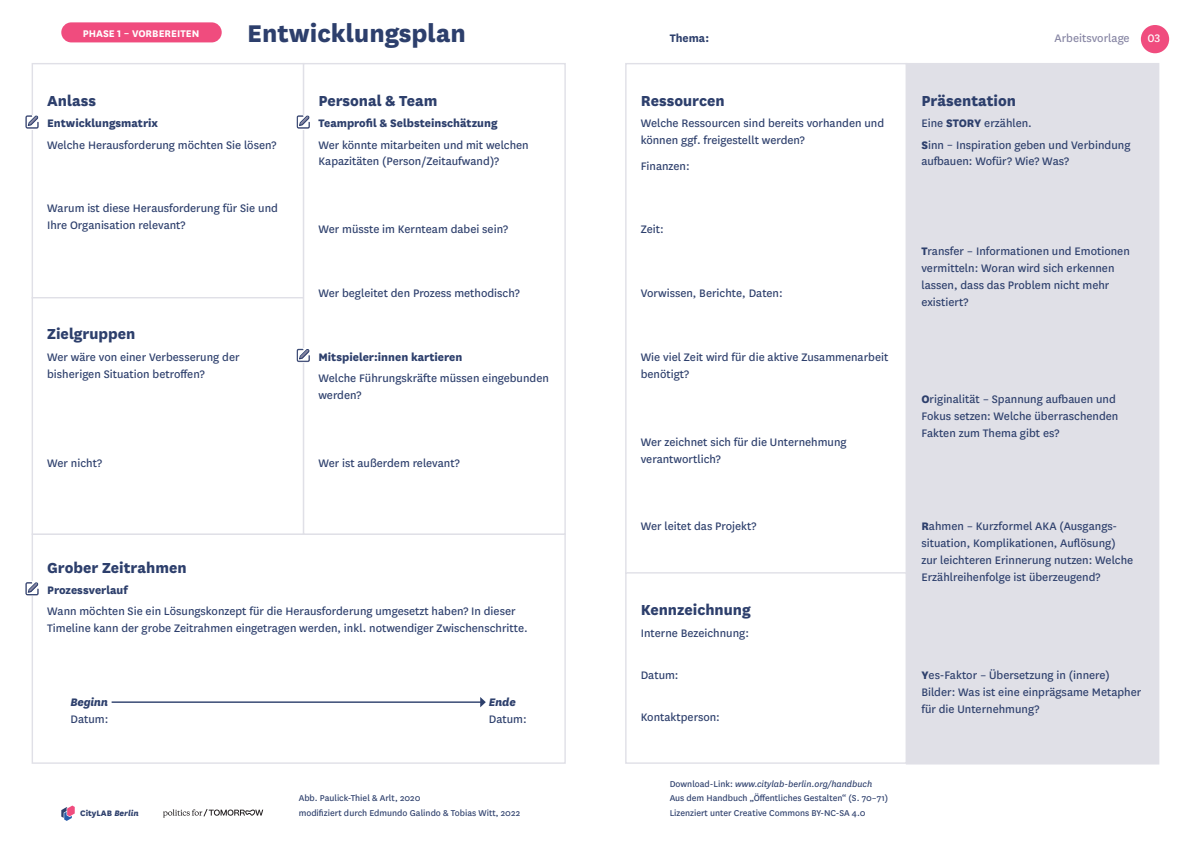
<style>
.page{position:relative;width:1191px;height:842px;background:#fff}
.page>*{position:absolute;margin:0;border:0;box-sizing:border-box;transform-origin:0 0}
.t1{font:800 28.3px "National";color:#2d3f6c}
.t2{font:800 17px "National";color:#2d3f6c}
.t3{font:12.7px/17px "National";color:#2d3f6c}
.t4{font:800 12.7px "National";color:#2d3f6c}
.t5{font:12.7px "National";color:#8685a3}
.t6{font:italic 800 12.7px "National";letter-spacing:-.02em;color:#2d3f6c}
.t7{font:700 12.7px "National";color:#2d3f6c}
.t8{font:12.7px "National";color:#fff}
.t9{font:700 11.3px "National";color:#fff}
.t10{font:9.9px/14.1px "National";color:#2d3f6c}
.t11{font:800 9.3px "National";color:#2d3f6c}
.s1{font-style:italic}
.s2{font-weight:800}
</style>
<div class="page">
<svg style="left:61px;top:805px;width:14px;height:16px"></svg>
<svg style="left:163px;top:809px;width:100px;height:8px"></svg>
<svg style="left:25px;top:115px;width:13px;height:13px"></svg>
<svg style="left:26px;top:116px;width:13px;height:13px"></svg>
<svg style="left:25px;top:583px;width:13px;height:13px"></svg>
<svg style="left:26px;top:582px;width:13px;height:13px"></svg>
<div style="left:32px;top:297px;width:272px;height:238px;border:1px solid #e0e0e7"></div>
<div style="left:625px;top:572px;width:282px;height:192px;border:1px solid #e0e0e7"></div>
<div style="left:906px;top:64px;width:252px;height:700px;background:#e0e0e7"></div>
<div style="left:905px;top:63px;width:254px;height:701px;border:1px solid #e0e0e7"></div>
<div style="left:303px;top:63px;width:263px;height:472px;border:1px solid #e0e0e7"></div>
<svg style="left:296px;top:115px;width:13px;height:13px"></svg>
<svg style="left:297px;top:116px;width:13px;height:13px"></svg>
<svg style="left:296px;top:348px;width:12px;height:15px"></svg>
<svg style="left:297px;top:349px;width:13px;height:13px"></svg>
<hr style="left:112px;top:701px;width:369px;height:2px;background:#2d3f6c">
<svg style="left:480px;top:697px;width:6px;height:10px"></svg>
<div style="left:1140px;top:25px;width:29px;height:28px;background:#f04c7e;border-radius:50%"></div>
<div style="left:61px;top:22px;width:161px;height:20px;background:#f04c7e;border-radius:10px"></div>
<p class="t9" style="left:83px;top:25px;width:118px">PHASE 1 – VORBEREITEN</p>
<h1 class="t1" style="left:247px;top:13px;width:220px">Entwicklungsplan</h1>
<h2 class="t2" style="left:47px;top:89px;width:50px">Anlass</h2>
<p class="t4" style="left:47px;top:114px;width:112px">Entwicklungsmatrix</p>
<p class="t3" style="left:47px;top:135px;width:231px">Welche Herausforderung möchten Sie lösen?</p>
<p class="t3" style="left:47px;top:199px;width:232px">Warum ist diese Herausforderung für Sie und<br>Ihre Organisation relevant?</p>
<h2 class="t2" style="left:47px;top:322px;width:90px">Zielgruppen</h2>
<p class="t3" style="left:47px;top:348px;width:194px">Wer wäre von einer Verbesserung der bisherigen Situation betroffen?</p>
<p class="t3" style="left:47px;top:454px;width:56px">Wer nicht?</p>
<h2 class="t2" style="left:318px;top:89px;width:121px">Personal &amp; Team</h2>
<p class="t4" style="left:318px;top:114px;width:181px">Teamprofil &amp; Selbsteinschätzung</p>
<p class="t3" style="left:318px;top:135px;width:212px">Wer könnte mitarbeiten und mit welchen<br>Kapazitäten (Person/Zeitaufwand)?</p>
<p class="t3" style="left:318px;top:220px;width:191px">Wer müsste im Kernteam dabei sein?</p>
<p class="t3" style="left:318px;top:284px;width:203px">Wer begleitet den Prozess methodisch?</p>
<p class="t4" style="left:318px;top:348px;width:145px">Mitspieler:innen kartieren</p>
<p class="t3" style="left:318px;top:369px;width:232px">Welche Führungskräfte müssen eingebunden werden?</p>
<p class="t3" style="left:318px;top:454px;width:143px">Wer ist außerdem relevant?</p>
<h2 class="t2" style="left:47px;top:555px;width:141px">Grober Zeitrahmen</h2>
<p class="t4" style="left:47px;top:581px;width:82px">Prozessverlauf</p>
<p class="t3" style="left:47px;top:602px;width:482px">Wann möchten Sie ein Lösungskonzept für die Herausforderung umgesetzt haben? In dieser<br>Timeline kann der grobe Zeitrahmen eingetragen werden, inkl. notwendiger Zwischenschritte.</p>
<p class="t6" style="left:70px;top:693px;width:39px">Beginn</p>
<p class="t3" style="left:70px;top:710px;width:39px">Datum:</p>
<p class="t11" style="left:80px;top:806px;width:60px">CityLAB <span class="s1">Berlin</span></p>
<p class="t6" style="left:489px;top:693px;width:28px">Ende</p>
<p class="t3" style="left:489px;top:710px;width:39px">Datum:</p>
<p class="t10" style="left:299px;top:791px;width:223px">Abb. Paulick-Thiel &amp; Arlt, 2020<br>modifiziert durch Edmundo Galindo &amp; Tobias Witt, 2022</p>
<p class="t7" style="left:669px;top:30px;width:41px">Thema:</p>
<h2 class="t2" style="left:640px;top:89px;width:85px">Ressourcen</h2>
<p class="t3" style="left:640px;top:114px;width:245px">Welche Ressourcen sind bereits vorhanden und können ggf. freigestellt werden?</p>
<p class="t3" style="left:640px;top:157px;width:50px">Finanzen:</p>
<p class="t3" style="left:640px;top:220px;width:25px">Zeit:</p>
<p class="t3" style="left:640px;top:284px;width:143px">Vorwissen, Berichte, Daten:</p>
<p class="t3" style="left:640px;top:348px;width:249px">Wie viel Zeit wird für die aktive Zusammenarbeit benötigt?</p>
<p class="t3" style="left:640px;top:432px;width:207px">Wer zeichnet sich für die Unternehmung verantwortlich?</p>
<p class="t3" style="left:640px;top:517px;width:117px">Wer leitet das Projekt?</p>
<h2 class="t2" style="left:640px;top:598px;width:112px">Kennzeichnung</h2>
<p class="t3" style="left:640px;top:623px;width:110px">Interne Bezeichnung:</p>
<p class="t3" style="left:640px;top:666px;width:39px">Datum:</p>
<p class="t3" style="left:640px;top:708px;width:81px">Kontaktperson:</p>
<p class="t10" style="left:669px;top:777px;width:220px">Download-Link: <span class="s1">www.citylab-berlin.org/handbuch<br></span>Aus dem Handbuch „Öffentliches Gestalten“ (S. 70–71)<br>Lizenziert unter Creative Commons BY-NC-SA 4.0</p>
<p class="t5" style="left:1054px;top:30px;width:77px">Arbeitsvorlage</p>
<p class="t8" style="left:1147px;top:30px;width:15px">03</p>
<h2 class="t2" style="left:921px;top:89px;width:96px">Präsentation</h2>
<p class="t3" style="left:921px;top:112px;width:211px;line-height:21.2px">Eine <span class="s2">STORY</span> erzählen.<br><span class="s2">S</span>inn – Inspiration geben und Verbindung</p>
<p class="t3" style="left:921px;top:152px;width:149px">aufbauen: Wofür? Wie? Was?</p>
<p class="t3" style="left:921px;top:242px;width:210px"><span class="s2">T</span>ransfer – Informationen und Emotionen vermitteln: Woran wird sich erkennen lassen, dass das Problem nicht mehr existiert?</p>
<p class="t3" style="left:921px;top:390px;width:198px"><span class="s2">O</span>riginalität – Spannung aufbauen und<br>Fokus setzen: Welche überraschenden<br>Fakten zum Thema gibt es?</p>
<p class="t3" style="left:921px;top:517px;width:213px"><span class="s2">R</span>ahmen – Kurzformel AKA (Ausgangs&shy;situation, Komplikationen, Auflösung) zur leichteren Erinnerung nutzen: Welche Erzählreihenfolge ist überzeugend?</p>
<p class="t3" style="left:921px;top:666px;width:221px"><span class="s2">Y</span>es-Faktor – Übersetzung in (innere)<br>Bilder: Was ist eine einprägsame Metapher für die Unternehmung?</p>
</div>
